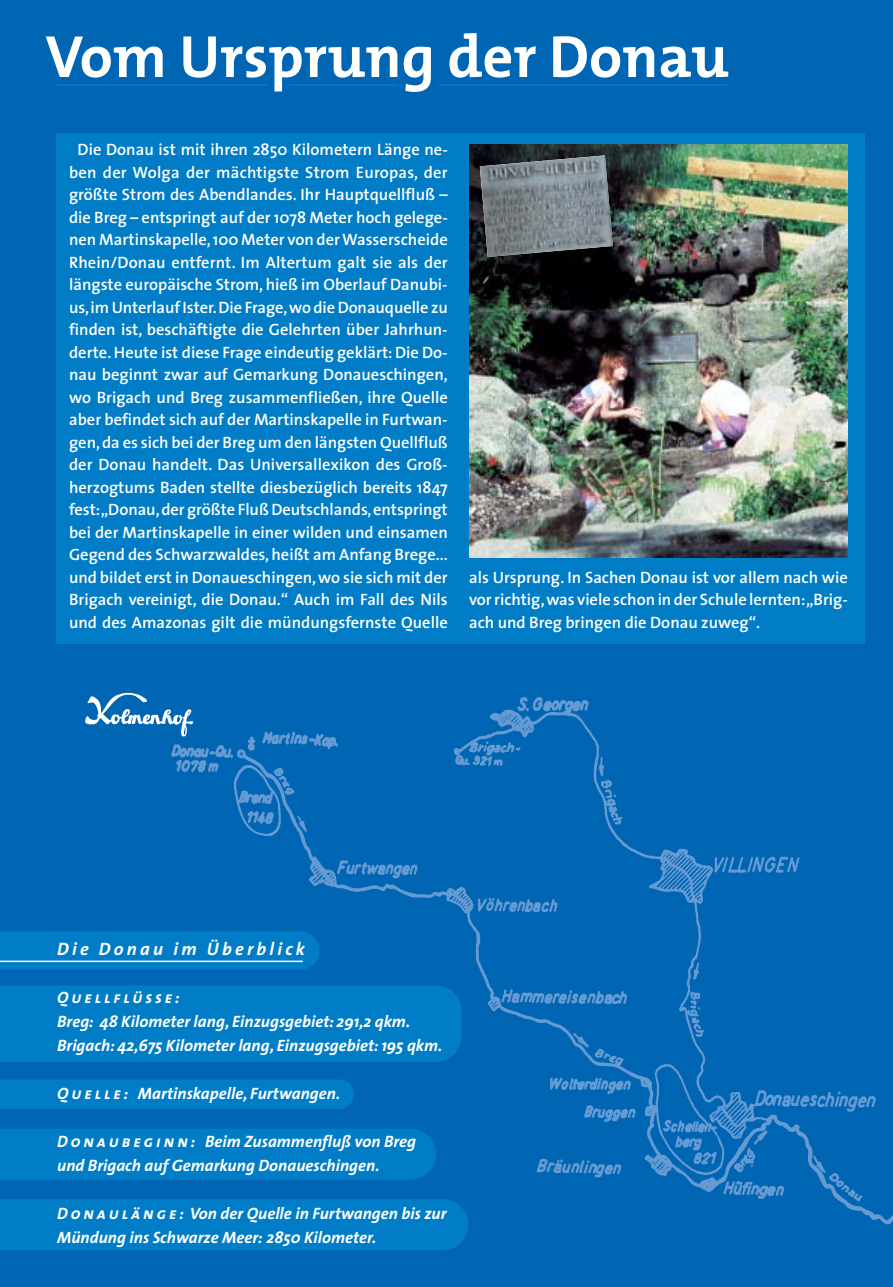
<style>
.page{position:relative;width:893px;height:1287px;background:#fff}
.page>*{position:absolute;margin:0;border:0;box-sizing:border-box;transform-origin:0 0}
.t1{font:700 60px "The Mix";color:#fff}
.t2{font:italic 700 18px "The Sans";letter-spacing:.18em;color:#fff}
.t3{font:600 16.5px/22.5px "The Sans";color:#fff;text-align:center}
.t4{font:italic 700 16.5px/24px "The Sans";color:#fff}
.t5{font:italic 16.5px "The Sans Bold Caps";letter-spacing:.175em;color:#fff}
.s1{font-family:"The Sans Bold Caps";font-weight:400}
</style>
<div class="page">
<div style="left:1px;top:1px;width:891px;height:1286px;background:#0066b3"></div>
<div style="left:56px;top:134px;width:808px;height:510px;background:#007dc6"></div>
<hr style="left:56px;top:84px;width:212px;height:2px;background:#007dc6">
<hr style="left:288px;top:84px;width:110px;height:2px;background:#007dc6">
<hr style="left:438px;top:84px;width:289px;height:2px;background:#007dc6">
<img style="left:171px;top:697px;width:721px;height:528px">
<svg style="left:0;top:931px;width:320px;height:39px;background:#037dc6"></svg>
<div style="left:0;top:985px;width:461px;height:77px;background:#007dc6"></div>
<div style="left:0;top:1079px;width:354px;height:30px;background:#007dc6"></div>
<div style="left:0;top:1129px;width:436px;height:51px;background:#007dc6"></div>
<div style="left:0;top:1199px;width:468px;height:51px;background:#007dc6"></div>
<hr style="left:0;top:961px;width:303px;height:1px;background:#fff">
<img style="left:469px;top:145px;width:378px;height:413px">
<img style="left:480px;top:155px;width:132px;height:102px">
<img style="left:85px;top:692px;width:110px;height:46px">
<h1 class="t1" style="left:46px;top:33px;width:684px">Vom Ursprung der Donau</h1>
<p class="t3" style="left:69px;top:140px;width:380px">Die Donau ist mit ihren 2850 Kilometern Länge ne&shy;ben der Wolga der mächtigste Strom Europas, der größte Strom des Abendlandes. Ihr Hauptquellfluß – die Breg – entspringt auf der 1078 Meter hoch gelege&shy;nen Martinskapelle, 100 Meter von der Wasserscheide Rhein/Donau entfernt. Im Altertum galt sie als der längste europäische Strom, hieß im Oberlauf Danubi&shy;us,im Unterlauf Ister.Die Frage,wo die Donauquelle zu finden ist, beschäftigte die Gelehrten über Jahrhun&shy;derte. Heute ist diese Frage eindeutig geklärt: Die Do&shy;nau beginnt zwar auf Gemarkung Donaueschingen, wo Brigach und Breg zusammenfließen, ihre Quelle aber befindet sich auf der Martinskapelle in Furtwan&shy;gen, da es sich bei der Breg um den längsten Quellfluß der Donau handelt. Das Universallexikon des Groß&shy;herzogtums Baden stellte diesbezüglich bereits 1847 fest:„Donau,der größte Fluß Deutschlands,entspringt bei der Martinskapelle in einer wilden und einsamen Gegend des Schwarzwaldes, heißt am Anfang Brege... und bildet erst in Donaueschingen, wo sie sich mit der Brigach vereinigt, die Donau.“ Auch im Fall des Nils und des Amazonas gilt die mündungsfernste Quelle</p>
<p class="t3" style="left:469px;top:567px;width:380px;text-align:justify">als Ursprung. In Sachen Donau ist vor allem nach wie vor richtig,was viele schon in der Schule lernten:„Brig&shy;ach und Breg bringen die Donau zuweg“.</p>
<p class="t2" style="left:57px;top:942px;width:249px">Die Donau im Überblick</p>
<p class="t5" style="left:57px;top:988px;width:124px">Quellflüsse:</p>
<p class="t4" style="left:57px;top:1011px;width:387px">Breg: 48 Kilometer lang, Einzugsgebiet: 291,2 qkm.<br>Brigach: 42,675 Kilometer lang, Einzugsgebiet: 195 qkm.</p>
<p class="t4" style="left:57px;top:1083px;width:284px"><span class="s1">Q u e l l e :</span> Martinskapelle, Furtwangen.</p>
<p class="t4" style="left:57px;top:1131px;width:360px"><span class="s1">D o n a u b e g i n n :</span> Beim Zusammenfluß von Breg und Brigach auf Gemarkung Donaueschingen.</p>
<p class="t4" style="left:57px;top:1203px;width:391px"><span class="s1">D o n a u l ä n g e :</span> Von der Quelle in Furtwangen bis zur<br>Mündung ins Schwarze Meer: 2850 Kilometer.</p>
</div>
